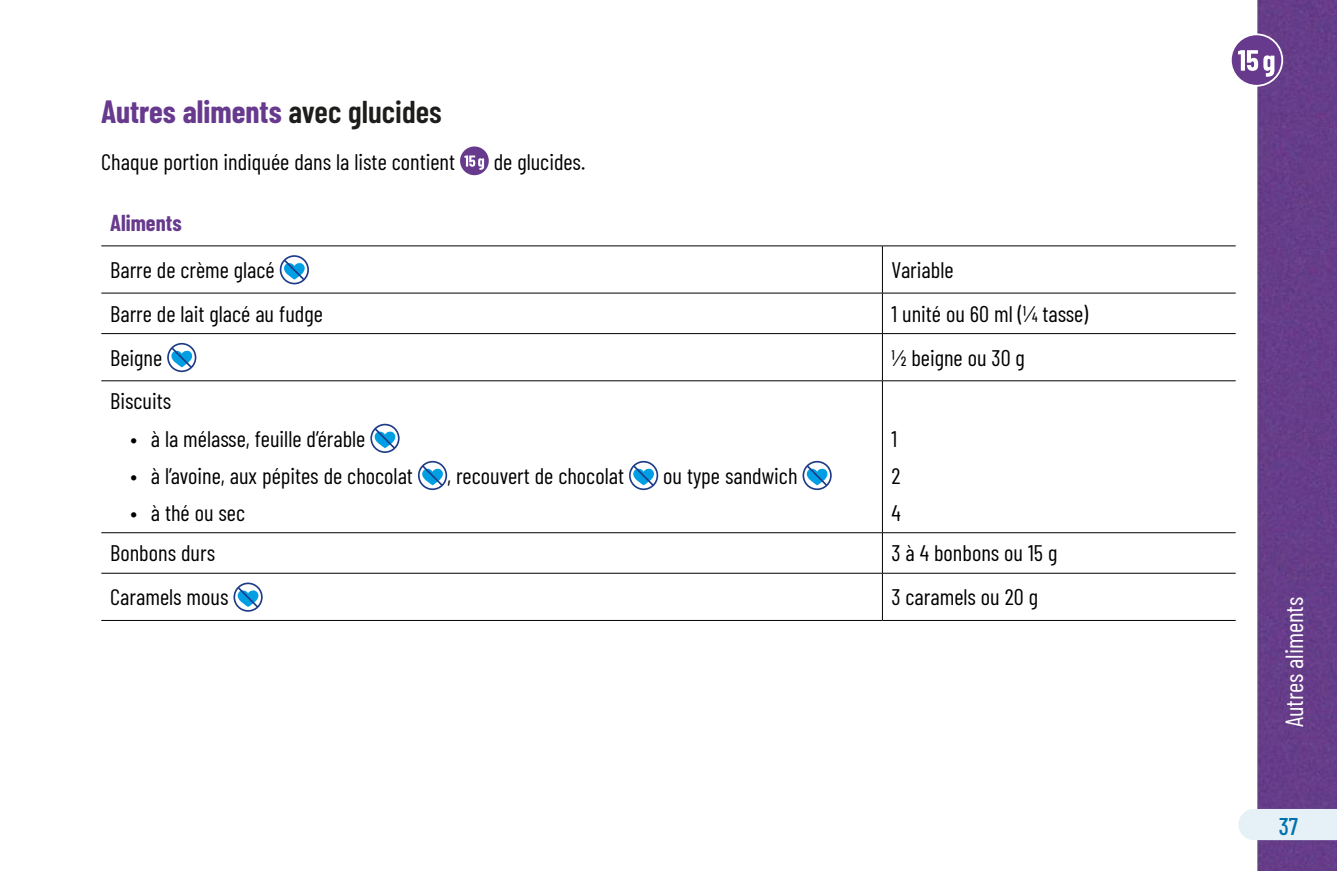
<style>
.page{position:relative;width:1337px;height:871px;background:#fff}
.page>*{position:absolute;margin:0;border:0;box-sizing:border-box;transform-origin:0 0}
.t1{font:700 31.5px "Barlow Condensed";color:#673a8e}
.t2{font:24.75px "Barlow Condensed";color:#fff}
.t3{font:500 24.3px "Barlow Condensed";color:#0071ae}
.P_-_tableau{font:22.5px "Barlow Condensed";color:#000}
.P_-_tableau-2{font:700 22.5px "Barlow Condensed";color:#673a8e}
.s1{font-weight:600;color:#1d1d1b}
</style>
<div class="page">
<div style="left:1257px;top:0;width:79px;height:871px;background:#663d89"></div>
<div style="left:1238px;top:809px;width:98px;height:31px;background:#e6f1f7"></div>
<svg style="left:1230px;top:34px;width:52px;height:52px"></svg>
<div style="left:1230px;top:33px;width:53px;height:54px;border:2px solid #fff;border-radius:50%"></div>
<svg style="left:1238px;top:50px;width:36px;height:27px"></svg>
<div style="left:460px;top:146px;width:29px;height:29px;background:#673a8e;border-radius:50%"></div>
<svg style="left:464px;top:155px;width:20px;height:15px"></svg>
<hr style="left:101px;top:293px;width:781px;height:1px;background:#000">
<hr style="left:882px;top:293px;width:353px;height:1px;background:#000">
<hr style="left:101px;top:333px;width:781px;height:1px;background:#000">
<hr style="left:882px;top:333px;width:353px;height:1px;background:#000">
<hr style="left:101px;top:380px;width:781px;height:1px;background:#000">
<hr style="left:882px;top:380px;width:353px;height:1px;background:#000">
<hr style="left:101px;top:532px;width:781px;height:1px;background:#000">
<hr style="left:882px;top:532px;width:353px;height:1px;background:#000">
<hr style="left:101px;top:573px;width:781px;height:1px;background:#000">
<hr style="left:882px;top:573px;width:353px;height:1px;background:#000">
<hr style="left:101px;top:245px;width:781px;height:1px;background:#000">
<hr style="left:882px;top:245px;width:353px;height:1px;background:#000">
<hr style="left:882px;top:246px;width:1px;height:47px;background:#000">
<hr style="left:882px;top:293px;width:1px;height:40px;background:#000">
<hr style="left:882px;top:334px;width:1px;height:46px;background:#000">
<hr style="left:882px;top:381px;width:1px;height:151px;background:#000">
<hr style="left:882px;top:533px;width:1px;height:40px;background:#000">
<hr style="left:882px;top:573px;width:1px;height:47px;background:#000">
<hr style="left:101px;top:620px;width:781px;height:1px;background:#000">
<hr style="left:882px;top:620px;width:353px;height:1px;background:#000">
<svg style="left:280px;top:255px;width:29px;height:29px"></svg>
<svg style="left:167px;top:343px;width:29px;height:29px"></svg>
<svg style="left:370px;top:424px;width:29px;height:29px"></svg>
<svg style="left:418px;top:461px;width:29px;height:29px"></svg>
<svg style="left:629px;top:461px;width:29px;height:29px"></svg>
<svg style="left:802px;top:461px;width:29px;height:29px"></svg>
<svg style="left:233px;top:582px;width:30px;height:30px"></svg>
<h3 class="t1" style="left:101px;top:89px;width:342px">Autres aliments <span class="s1">avec glucides</span></h3>
<p class="P_-_tableau" style="left:101px;top:146px;width:355px">Chaque portion indiquée dans la liste contient</p>
<p class="P_-_tableau" style="left:494px;top:146px;width:93px">de glucides.</p>
<p class="P_-_tableau-2" style="left:110px;top:207px;width:73px">Aliments</p>
<p class="P_-_tableau" style="left:110px;top:254px;width:166px">Barre de crème glacé</p>
<p class="P_-_tableau" style="left:891px;top:254px;width:64px">Variable</p>
<p class="P_-_tableau" style="left:110px;top:297px;width:214px">Barre de lait glacé au fudge</p>
<p class="P_-_tableau" style="left:891px;top:297px;width:198px">1 unité ou 60 ml (¼ tasse)</p>
<p class="P_-_tableau" style="left:110px;top:341px;width:53px">Beigne</p>
<p class="P_-_tableau" style="left:891px;top:341px;width:135px">½ beigne ou 30 g</p>
<p class="P_-_tableau" style="left:110px;top:385px;width:62px">Biscuits</p>
<p class="P_-_tableau" style="left:130px;top:422px;width:236px">• à la mélasse, feuille d’érable</p>
<p class="P_-_tableau" style="left:130px;top:459px;width:284px">• à l’avoine, aux pépites de chocolat</p>
<p class="P_-_tableau" style="left:447px;top:459px;width:178px">, recouvert de chocolat</p>
<p class="P_-_tableau" style="left:663px;top:459px;width:136px">ou type sandwich</p>
<p class="P_-_tableau" style="left:130px;top:497px;width:116px">• à thé ou sec</p>
<p class="P_-_tableau" style="left:891px;top:422px;width:7px">1</p>
<p class="P_-_tableau" style="left:891px;top:459px;width:11px">2</p>
<p class="P_-_tableau" style="left:891px;top:497px;width:11px">4</p>
<p class="P_-_tableau" style="left:110px;top:537px;width:106px">Bonbons durs</p>
<p class="P_-_tableau" style="left:891px;top:537px;width:167px">3 à 4 bonbons ou 15 g</p>
<p class="P_-_tableau" style="left:110px;top:581px;width:120px">Caramels mous</p>
<p class="P_-_tableau" style="left:891px;top:581px;width:148px">3 caramels ou 20 g</p>
<p class="t2" style="left:1276px;top:727px;width:132px;rotate:-90deg">Autres aliments</p>
<p class="t3" style="left:1278px;top:809px;width:21px">37</p>
</div>
